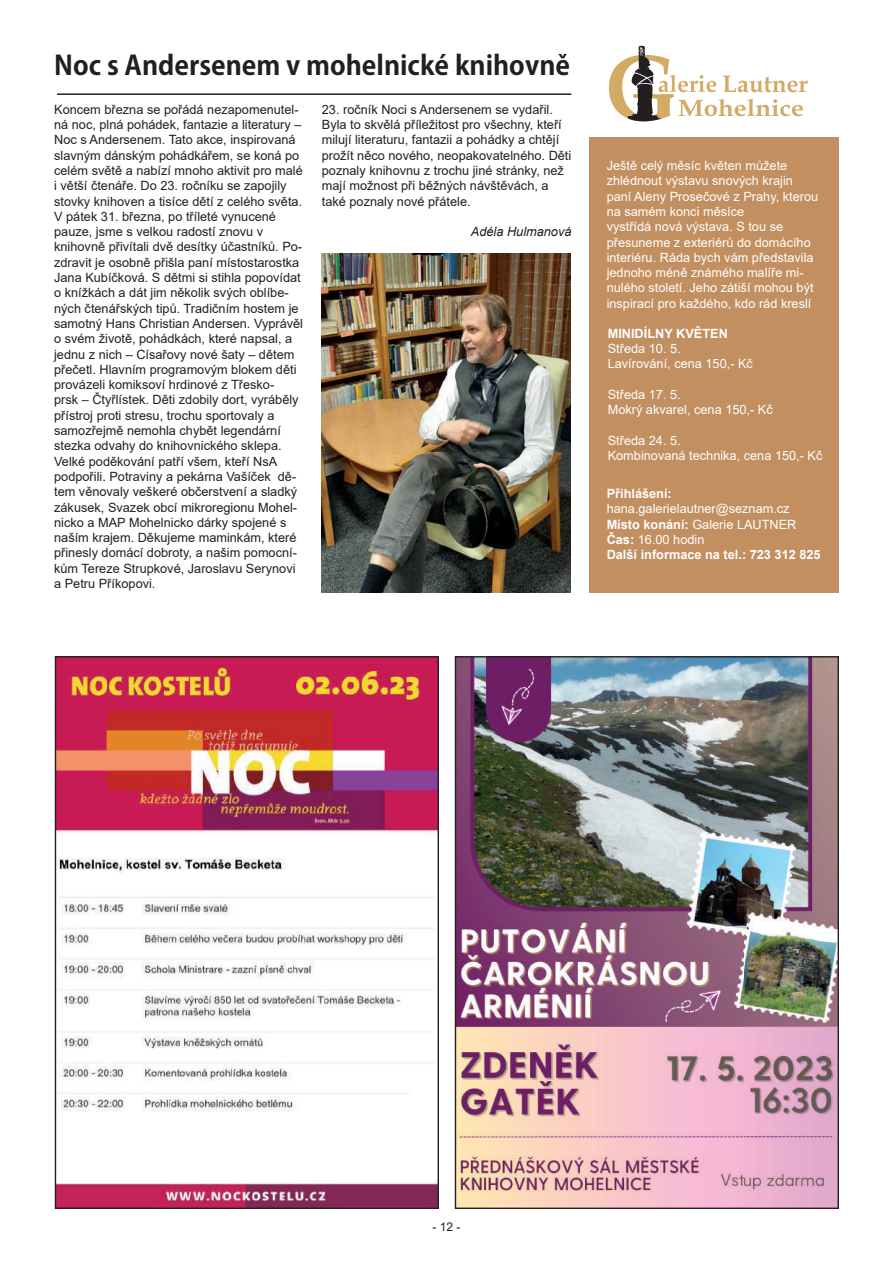
<style>
.page{position:relative;width:893px;height:1263px;background:#fff}
.page>*{position:absolute;margin:0;border:0;box-sizing:border-box;transform-origin:0 0}
.t1{font:700 26.55px "Koz Go Pr 6 N";color:#231f20}
.t2{font:12.75px/15.3px "Arial";color:#231f20}
.t3{font:12.75px/15.3px "Arial";color:#fff}
.t4{font:700 12.75px "Arial";color:#fff}
.t5{font:italic 12.75px "Arial";color:#231f20}
.t6{font:12px "Arial";color:#231f20}
.s1{font-weight:700}
</style>
<div class="page">
<div style="left:589px;top:137px;width:250px;height:456px;background:#c28f60"></div>
<img style="left:57px;top:658px;width:380px;height:549px">
<img style="left:457px;top:658px;width:380px;height:549px">
<hr style="left:57px;top:93px;width:514px;height:2px;background:#231f20">
<img style="left:322px;top:254px;width:248px;height:339px">
<svg style="left:609px;top:46px;width:199px;height:75px"></svg>
<h1 class="t1" style="left:54px;top:51px;width:517px">Noc s Andersenem v mohelnické knihovně</h1>
<p class="t2" style="left:54px;top:102px;width:250px">Koncem března se pořádá nezapomenutel&shy;ná noc, plná pohádek, fantazie a literatury – Noc s Andersenem. Tato akce, inspirovaná slavným dánským pohádkářem, se koná po celém světě a nabízí mnoho aktivit pro malé i větší čtenáře. Do 23. ročníku se zapojily stovky knihoven a tisíce dětí z celého světa.<br>V pátek 31. března, po tříleté vynucené pauze, jsme s velkou radostí znovu v knihovně přivítali dvě desítky účastníků. Po&shy;zdravit je osobně přišla paní místostarostka Jana Kubíčková. S dětmi si stihla popovídat o knížkách a dát jim několik svých oblíbe&shy;ných čtenářských tipů. Tradičním hostem je samotný Hans Christian Andersen. Vyprávěl o svém životě, pohádkách, které napsal, a jednu z nich – Císařovy nové šaty – dětem přečetl. Hlavním programovým blokem děti provázeli komiksoví hrdinové z Třesko-<br>prsk – Čtyřlístek. Děti zdobily dort, vyráběly přístroj proti stresu, trochu sportovaly a samozřejmě nemohla chybět legendární stezka odvahy do knihovnického sklepa.<br>Velké poděkování patří všem, kteří NsA podpořili. Potraviny a pekárna Vašíček dě&shy;tem věnovaly veškeré občerstvení a sladký zákusek, Svazek obcí mikroregionu Mohel&shy;nicko a MAP Mohelnicko dárky spojené s naším krajem. Děkujeme maminkám, které přinesly domácí dobroty, a našim pomocní&shy;kům Tereze Strupkové, Jaroslavu Serynovi a Petru Příkopovi.</p>
<p class="t2" style="left:322px;top:102px;width:251px">23. ročník Noci s Andersenem se vydařil.<br>Byla to skvělá příležitost pro všechny, kteří milují literaturu, fantazii a pohádky a chtějí prožít něco nového, neopakovatelného. Děti poznaly knihovnu z trochu jiné stránky, než mají možnost při běžných návštěvách, a také poznaly nové přátele.</p>
<p class="t5" style="left:471px;top:223px;width:102px">Adéla Hulmanová</p>
<p class="t3" style="left:607px;top:158px;width:213px">Ještě celý měsíc květen můžete zhlédnout výstavu snových krajin paní Aleny Prosečové z Prahy, kterou na samém konci měsíce<br>vystřídá nová výstava. S tou se přesuneme z exteriérů do domácího interiéru. Ráda bych vám představila jednoho méně známého malíře mi&shy;nulého století. Jeho zátiší mohou být inspirací pro každého, kdo rád kreslí</p>
<p class="t4" style="left:608px;top:324px;width:122px">MINIDÍLNY KVĚTEN</p>
<p class="t3" style="left:608px;top:341px;width:147px">Středa 10. 5.<br>Lavírování, cena 150,- Kč</p>
<p class="t3" style="left:608px;top:387px;width:167px">Středa 17. 5.<br>Mokrý akvarel, cena 150,- Kč</p>
<p class="t3" style="left:608px;top:433px;width:216px">Středa 24. 5.<br>Kombinovaná technika, cena 150,- Kč</p>
<p class="t4" style="left:607px;top:484px;width:67px">Přihlášení:</p>
<p class="t3" style="left:607px;top:501px;width:216px">hana.galerielautner@seznam.cz<br><span class="s1">Místo konání:</span> Galerie LAUTNER<br><span class="s1">Čas:</span> 16.00 hodin<br><span class="s1">Další informace na tel.: 723 312 825</span></p>
<p class="t6" style="left:432px;top:1218px;width:30px">- 12 -</p>
</div>
